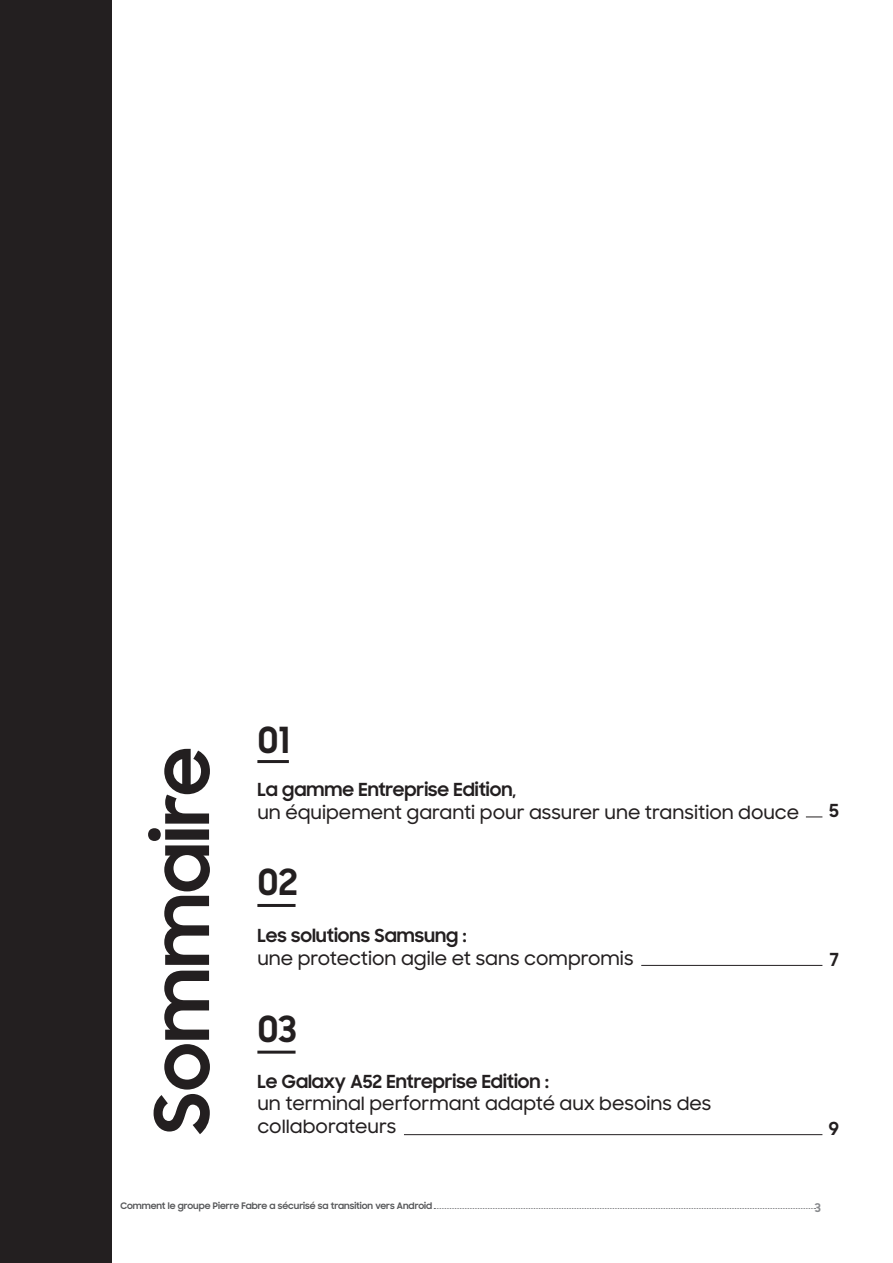
<style>
.page{position:relative;width:893px;height:1263px;background:#fff}
.page>*{position:absolute;margin:0;border:0;box-sizing:border-box;transform-origin:0 0}
.t1{font:700 75px "Samsung Sharp Sans";color:#231f20}
.t2{font:700 36px "Samsung Sharp Sans";color:#231f20}
.t3{font:500 18px/22.5px "Samsung Sharp Sans";color:#231f20}
.t4{font:700 18px "Samsung Sharp Sans";color:#231f20}
.t5{font:700 12px "Samsung Sharp Sans";color:#87898c}
.t6{font:700 9px "Samsung Sharp Sans";color:#57585a}
</style>
<div class="page">
<svg style="left:0;top:0;width:1px;height:1263px"></svg>
<div style="left:1px;top:0;width:111px;height:1263px;background:#231f20"></div>
<svg style="left:434px;top:1208px;width:381px;height:1px"></svg>
<hr style="left:257px;top:760px;width:32px;height:3px;background:#231f20">
<svg style="left:806px;top:817px;width:16px;height:1px"></svg>
<hr style="left:257px;top:904px;width:39px;height:3px;background:#231f20">
<hr style="left:257px;top:1051px;width:39px;height:3px;background:#231f20">
<hr style="left:641px;top:965px;width:181px;height:1px;background:#231f20">
<hr style="left:404px;top:1134px;width:418px;height:1px;background:#231f20">
<h1 class="t1" style="left:127px;top:1134px;width:389px;rotate:-90deg">Sommaire</h1>
<h2 class="t2" style="left:257px;top:713px;width:35px">01</h2>
<p class="t4" style="left:257px;top:777px;width:260px">La gamme Entreprise Edition,</p>
<p class="t3" style="left:257px;top:800px;width:543px">un équipement garanti pour assurer une transition douce</p>
<h2 class="t2" style="left:257px;top:855px;width:42px">02</h2>
<p class="t4" style="left:257px;top:922px;width:211px">Les solutions Samsung :</p>
<p class="t3" style="left:257px;top:946px;width:378px">une protection agile et sans compromis</p>
<h2 class="t2" style="left:257px;top:1003px;width:41px">03</h2>
<p class="t4" style="left:257px;top:1068px;width:293px">Le Galaxy A52 Entreprise Edition :</p>
<p class="t3" style="left:257px;top:1092px;width:456px">un terminal performant adapté aux besoins des collaborateurs</p>
<p class="t4" style="left:829px;top:797px;width:11px">5</p>
<p class="t4" style="left:829px;top:946px;width:11px">7</p>
<p class="t4" style="left:829px;top:1115px;width:12px">9</p>
<p class="t6" style="left:120px;top:1199px;width:313px">Comment le groupe Pierre Fabre a sécurisé sa transition vers Android</p>
<p class="t5" style="left:815px;top:1199px;width:8px">3</p>
</div>
